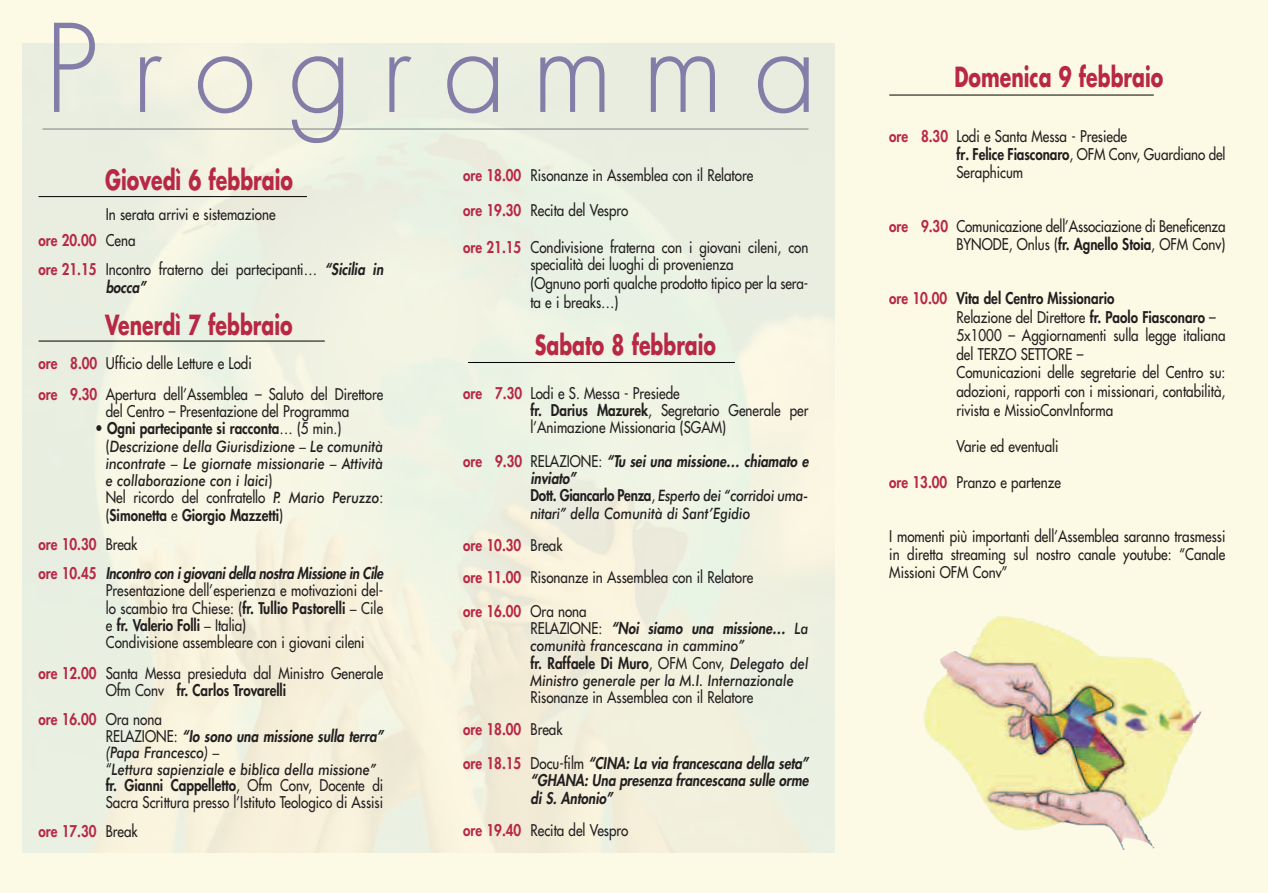
<style>
.page{position:relative;width:1268px;height:893px;background:#fff}
.page>*{position:absolute;margin:0;border:0;box-sizing:border-box;transform-origin:0 0}
.t1{font:133.65px "Futura Light DTC";letter-spacing:.22em;color:#837da7;scale:.95 1}
.t2{font:700 27px "Futura";color:#b82844;scale:.7 1}
.t3{font:15.75px/17.2px "Futura";color:#231f20;scale:.85 1}
.t4{font:italic 800 15.75px/17.2px "Futura";color:#231f20;scale:.85 1}
.t5{font:italic 500 15.75px/17.2px "Futura BT";color:#231f20;text-align:justify;scale:.85 1}
.t6{font:italic 500 15.75px/17.2px "Futura BT";letter-spacing:-.02em;color:#231f20;scale:.85 1}
.t7{font:800 15.75px "Futura";color:#231f20;scale:.85 1}
.t8{font:800 15.75px "Futura";color:#b82844;scale:.85 1}
.s1{font-weight:800;color:#b82844}
.s2{font-weight:800;font-style:italic}
.s3{font-weight:400}
.s4{font-family:"Futura";font-weight:400;font-style:normal}
.s5{font-family:"Futura BT";font-weight:500;font-style:italic}
.s6{font-weight:800}
.s7{font-style:normal;color:#b82844}
.s8{font-weight:400;font-style:normal}
.s9{font-weight:400;color:#231f20}
.s10{font-family:"Futura";font-weight:800;font-style:normal}
.s11{font-family:"Futura BT";font-weight:500}
</style>
<div class="page">
<div style="left:0;top:0;width:1267px;height:893px;background:#fcfae5"></div>
<img style="left:22px;top:43px;width:812px;height:809px">
<hr style="left:39px;top:196px;width:268px;height:1px;background:#000">
<hr style="left:39px;top:341px;width:286px;height:1px;background:#000">
<hr style="left:468px;top:362px;width:266px;height:1px;background:#000">
<hr style="left:889px;top:95px;width:264px;height:1px;background:#000">
<hr style="left:43px;top:129px;width:765px;height:1px;background:#808080">
<img style="left:924px;top:616px;width:277px;height:234px">
<h1 class="t1" style="left:43px;top:-12px;width:817px">Programma</h1>
<h2 class="t2" style="left:105px;top:167px;width:269px">Giovedì 6 febbraio</h2>
<p class="t3" style="left:38px;top:202px;width:280px;line-height:26.2px;text-indent:67px">In serata arrivi e sistemazione <span class="s1">ore 20.00</span> Cena</p>
<p class="t3" style="left:106px;top:262px;width:328px;text-indent:-67px"><span class="s1">ore 21.15</span> Incontro fraterno dei partecipanti… <span class="s2">“Sicilia in bocca”</span></p>
<h2 class="t2" style="left:105px;top:312px;width:269px">Venerdì 7 febbraio</h2>
<p class="t3" style="left:38px;top:349px;width:407px;line-height:30.8px"><span class="s1">ore 8.00</span> Ufficio delle Letture e Lodi<br><span class="s1">ore 9.30</span> Apertura dell’Assemblea – Saluto del Direttore</p>
<p class="t3" style="left:106px;top:404px;width:288px">del Centro – Presentazione del Programma</p>
<p class="t7" style="left:95px;top:421px;width:291px"><span class="s3">•</span> Ogni partecipante si racconta<span class="s3">… (5 min.)</span></p>
<p class="t5" style="left:106px;top:439px;width:328px"><span class="s4">(</span>Descrizione della Giurisdizione – Le comunità incontrate – Le giornate missionarie – Attività e collaborazione con i laici<span class="s4">)</span></p>
<p class="t3" style="left:106px;top:490px;width:328px">Nel ricordo del confratello <span class="s5">P. Mario Peruzzo</span>: (<span class="s6">Simonetta</span> e <span class="s6">Giorgio Mazzetti</span>)</p>
<p class="t4" style="left:38px;top:530px;width:407px;line-height:29.2px"><span class="s7">ore 10.30</span> <span class="s8">Break<br></span><span class="s7">ore 10.45</span> Incontro con i giovani della nostra Missione in Cile</p>
<p class="t3" style="left:106px;top:583px;width:328px">Presentazione dell’esperienza e motivazioni del&shy;lo scambio tra Chiese: (<span class="s6">fr. Tullio Pastorelli</span> <span class="s5">–</span> Cile e <span class="s6">fr. Valerio Folli</span> <span class="s5">–</span> Italia)<br>Condivisione assembleare con i giovani cileni</p>
<p class="t3" style="left:106px;top:665px;width:328px;text-indent:-67px"><span class="s1">ore 12.00</span> Santa Messa presieduta dal Ministro Generale<br>Ofm Conv <span class="s6">fr. Carlos Trovarelli</span></p>
<p class="t4" style="left:106px;top:712px;width:328px;line-height:16.5px;text-indent:-67px"><span class="s7">ore 16.00</span> <span class="s8">Ora nona<br>RELAZIONE:</span> “Io sono una missione sulla terra”</p>
<p class="t5" style="left:106px;top:746px;width:320px;line-height:16.5px">(Papa Francesco) –<br><span class="s4">“</span>Lettura sapienziale e biblica della missione”</p>
<p class="t3" style="left:106px;top:778px;width:328px;line-height:16.5px"><span class="s6">fr. Gianni Cappelletto</span>, Ofm Conv, Docente di<br>Sacra Scrittura presso l’Istituto Teologico di Assisi</p>
<p class="t8" style="left:38px;top:824px;width:118px">ore 17.30 <span class="s9">Break</span></p>
<p class="t3" style="left:463px;top:168px;width:342px"><span class="s1">ore 18.00</span> Risonanze in Assemblea con il Relatore</p>
<p class="t3" style="left:463px;top:203px;width:196px"><span class="s1">ore 19.30</span> Recita del Vespro</p>
<p class="t3" style="left:463px;top:240px;width:407px;text-align:center"><span class="s1">ore 21.15</span> Condivisione fraterna con i giovani cileni, con specialità dei luoghi di provenienza</p>
<p class="t3" style="left:530px;top:275px;width:328px;line-height:18.8px">(Ognuno porti qualche prodotto tipico per la sera&shy;ta e i breaks…)</p>
<h2 class="t2" style="left:534px;top:332px;width:260px">Sabato 8 febbraio</h2>
<p class="t3" style="left:530px;top:385px;width:328px;text-indent:-67px"><span class="s1">ore 7.30</span> Lodi e S. Messa - Presiede<br><span class="s6">fr. Darius Mazurek</span>, Segretario Generale per l’Animazione Missionaria (SGAM)</p>
<p class="t4" style="left:530px;top:454px;width:328px;text-indent:-67px"><span class="s7">ore 9.30</span> <span class="s8">RELAZIONE:</span> “Tu sei una missione… chiamato e inviato”</p>
<p class="t6" style="left:530px;top:488px;width:328px"><span class="s10">Dott. Giancarlo Penza</span><span class="s4">,</span> Esperto dei “corridoi uma&shy;nitari” della Comunità di Sant’Egidio</p>
<p class="t3" style="left:463px;top:530px;width:342px;line-height:32.2px"><span class="s1">ore 10.30</span> Break<br><span class="s1">ore 11.00</span> Risonanze in Assemblea con il Relatore</p>
<p class="t4" style="left:530px;top:604px;width:328px;text-indent:-67px"><span class="s7">ore 16.00</span> <span class="s8">Ora nona<br>RELAZIONE:</span> “Noi siamo una missione… <span class="s11">La</span></p>
<p class="t5" style="left:530px;top:638px;width:254px">comunità francescana in cammino”</p>
<p class="t7" style="left:530px;top:655px;width:328px">fr. Raffaele Di Muro<span class="s3">, OFM Conv,</span> <span class="s5">Delegato del</span></p>
<p class="t5" style="left:530px;top:673px;width:311px">Ministro generale per la M.I. Internazionale</p>
<p class="t3" style="left:463px;top:682px;width:342px;line-height:32.2px;text-indent:67px">Risonanze in Assemblea con il Relatore <span class="s1">ore 18.00</span> Break</p>
<p class="t4" style="left:530px;top:756px;width:328px;text-align:justify;text-indent:-67px"><span class="s7">ore 18.15</span> <span class="s8">Docu-film</span> “CINA: La via francescana della seta” “GHANA: Una presenza francescana sulle orme di S. Antonio”</p>
<p class="t3" style="left:463px;top:822px;width:196px"><span class="s1">ore 19.40</span> Recita del Vespro</p>
<h2 class="t2" style="left:954px;top:65px;width:300px">Domenica 9 febbraio</h2>
<p class="t3" style="left:956px;top:128px;width:318px;line-height:18px;text-indent:-67px"><span class="s1">ore 8.30</span> Lodi e Santa Messa - Presiede<br><span class="s6">fr. Felice Fiasconaro</span>, OFM Conv, Guardiano del<br>Seraphicum</p>
<p class="t3" style="left:889px;top:218px;width:397px;line-height:18px;text-align:right"><span class="s1">ore 9.30</span> Comunicazione dell’Associazione di Beneficenza<br>BYNODE, Onlus (<span class="s6">fr. Agnello Stoia</span>, OFM Conv)</p>
<p class="t3" style="left:956px;top:290px;width:318px;line-height:18.6px;text-indent:-67px"><span class="s1">ore 10.00</span> <span class="s6">Vita del Centro Missionario<br></span>Relazione del Direttore <span class="s6">fr. Paolo Fiasconaro</span> – 5x1000 – Aggiornamenti sulla legge italiana del TERZO SETTORE –<br>Comunicazioni delle segretarie del Centro su: adozioni, rapporti con i missionari, contabilità, rivista e MissioConvInforma</p>
<p class="t3" style="left:956px;top:438px;width:121px">Varie ed eventuali</p>
<p class="t3" style="left:889px;top:474px;width:203px"><span class="s1">ore 13.00</span> Pranzo e partenze</p>
<p class="t3" style="left:889px;top:528px;width:397px;line-height:18px;text-align:justify">I momenti più importanti dell’Assemblea saranno trasmessi in diretta streaming sul nostro canale youtube: “Canale Missioni OFM Conv”</p>
</div>
